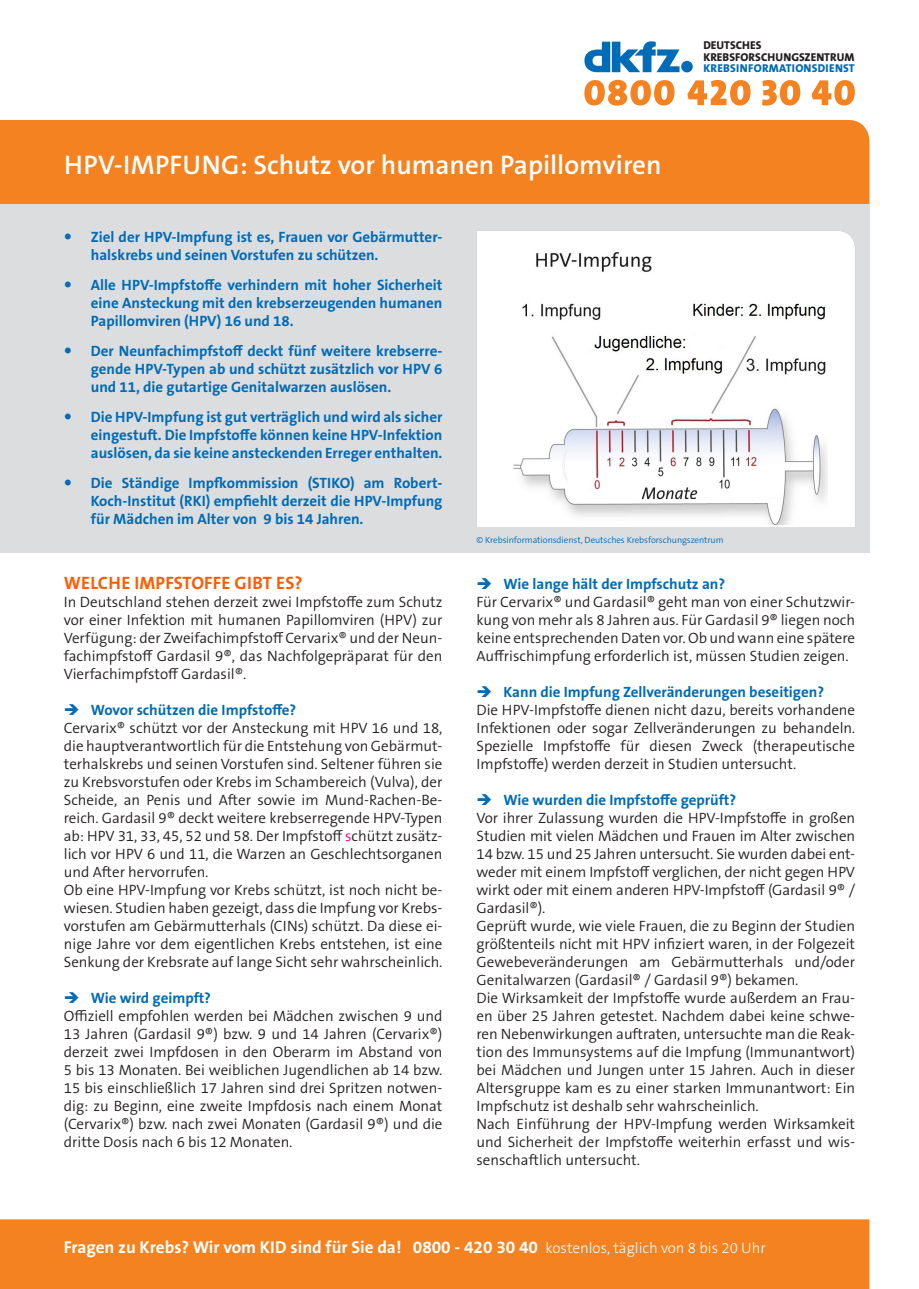
<style>
.page{position:relative;width:919px;height:1289px;background:#fff}
.page>*{position:absolute;margin:0;border:0;box-sizing:border-box;transform-origin:0 0}
.IBlatt_Überschrift{font:600 27px "The Sans B W6";color:#fff}
.Headline_Orange_ls{font:700 18px "The Sans B W7";letter-spacing:.015em;color:#ff5c00}
.kurz_und_bündig_ohne{font:700 17.25px "The Sans B W7";color:#fff}
.Fließtext_ls{font:300 15px/18px "The Sans B W4";color:#231f20;text-align:justify}
.t1{font:700 15px/18px "The Sans B W7";color:#006bb6;text-align:justify}
.t2{font:800 11.4px/11.4px "The Sans";letter-spacing:.005em;color:#231f20}
.Copyright{font:300 9px "The Sans B W4";letter-spacing:-.005em;color:#006bb6}
.s1{color:#006bb6}
.s2{color:#ed028c}
.s3{font-family:"The Sans B W3";font-weight:300;font-size:15px}
</style>
<div class="page">
<div style="left:0;top:120px;width:869px;height:85px;background:#f58220"></div>
<div style="left:0;top:205px;width:869px;height:348px;background:#dcdddf"></div>
<svg style="left:584px;top:80px;width:270px;height:26px"></svg>
<div style="left:681px;top:61px;width:11px;height:11px;background:#006bb6;border-radius:50%"></div>
<svg style="left:584px;top:41px;width:95px;height:31px"></svg>
<div style="left:477px;top:231px;width:378px;height:296px;background:#fff"></div>
<div style="left:0;top:1219px;width:869px;height:69px;background:#f58220"></div>
<img style="left:513px;top:243px;width:314px;height:281px">
<p class="IBlatt_Überschrift" style="left:64px;top:148px;width:599px">HPV-IMPFUNG: Schutz vor humanen Papillomviren</p>
<p class="t1" style="left:91px;top:228px;width:353px">Ziel der HPV-Impfung ist es, Frauen vor Gebärmutter&shy;halskrebs und seinen Vorstufen zu schützen.</p>
<p class="t1" style="left:91px;top:276px;width:353px">Alle HPV-Impfstoffe verhindern mit hoher Sicherheit eine Ansteckung mit den krebserzeugenden humanen Papillomviren (HPV) 16 und 18.</p>
<p class="t1" style="left:91px;top:342px;width:353px">Der Neunfachimpfstoff deckt fünf weitere krebserre&shy;gende HPV-Typen ab und schützt zusätzlich vor HPV 6 und 11, die gutartige Genitalwarzen auslösen.</p>
<p class="t1" style="left:91px;top:408px;width:353px">Die HPV-Impfung ist gut verträglich und wird als sicher eingestuft. Die Impfstoffe können keine HPV-Infektion auslösen, da sie keine ansteckenden Erreger enthalten.</p>
<p class="t1" style="left:91px;top:474px;width:353px">Die Ständige Impfkommission (STIKO) am Robert-Koch-Institut (RKI) empfiehlt derzeit die HPV-Impfung für Mädchen im Alter von 9 bis 14 Jahren.</p>
<p class="t2" style="left:703px;top:40px;width:153px">DEUTSCHES<br>KREBSFORSCHUNGSZENTRUM<br><span class="s1">KREBSINFORMATIONSDIENST</span></p>
<p class="Headline_Orange_ls" style="left:64px;top:571px;width:240px">WELCHE IMPFSTOFFE GIBT ES?</p>
<p class="Fließtext_ls" style="left:64px;top:593px;width:380px">In Deutschland stehen derzeit zwei Impfstoffe zum Schutz vor einer Infektion mit humanen Papillomviren (HPV) zur Verfügung: der Zweifachimpfstoff Cervarix® und der Neun&shy;fachimpfstoff Gardasil 9®, das Nachfolgepräparat für den Vierfachimpfstoff Gardasil®.</p>
<p class="t1" style="left:91px;top:701px;width:207px">Wovor schützen die Impfstoffe?</p>
<p class="Fließtext_ls" style="left:64px;top:719px;width:380px">Cervarix® schützt vor der Ansteckung mit HPV 16 und 18, die hauptverantwortlich für die Entstehung von Gebärmut&shy;terhalskrebs und seinen Vorstufen sind. Seltener führen sie zu Krebsvorstufen oder Krebs im Schambereich (Vulva), der Scheide, an Penis und After sowie im Mund-Rachen-Be&shy;reich. Gardasil 9® deckt weitere krebserregende HPV-Typen ab: HPV 31, 33, 45, 52 und 58. Der Impfstoff <span class="s2">s</span>chützt zusätz&shy;lich vor HPV 6 und 11, die Warzen an Geschlechtsorganen und After hervorrufen.</p>
<p class="Fließtext_ls" style="left:64px;top:881px;width:380px">Ob eine HPV-Impfung vor Krebs schützt, ist noch nicht be&shy;wiesen. Studien haben gezeigt, dass die Impfung vor Krebs&shy;vorstufen am Gebärmutterhals (CINs) schützt. Da diese ei&shy;nige Jahre vor dem eigentlichen Krebs entstehen, ist eine Senkung der Krebsrate auf lange Sicht sehr wahrscheinlich.</p>
<p class="t1" style="left:91px;top:989px;width:122px">Wie wird geimpft?</p>
<p class="Fließtext_ls" style="left:64px;top:1007px;width:380px">Offiziell empfohlen werden bei Mädchen zwischen 9 und 13 Jahren (Gardasil 9®) bzw. 9 und 14 Jahren (Cervarix®) derzeit zwei Impfdosen in den Oberarm im Abstand von 5 bis 13 Monaten. Bei weiblichen Jugendlichen ab 14 bzw.<br>15 bis einschließlich 17 Jahren sind drei Spritzen notwen&shy;dig: zu Beginn, eine zweite Impfdosis nach einem Monat (Cervarix®) bzw. nach zwei Monaten (Gardasil 9®) und die dritte Dosis nach 6 bis 12 Monaten.</p>
<p class="Copyright" style="left:476px;top:534px;width:249px">© Krebsinformationsdienst, Deutsches Krebsforschungszentrum</p>
<p class="t1" style="left:503px;top:575px;width:223px">Wie lange hält der Impfschutz an?</p>
<p class="Fließtext_ls" style="left:476px;top:593px;width:380px">Für Cervarix® und Gardasil® geht man von einer Schutzwir&shy;kung von mehr als 8 Jahren aus. Für Gardasil 9® liegen noch keine entsprechenden Daten vor. Ob und wann eine spätere Auffrischimpfung erforderlich ist, müssen Studien zeigen.</p>
<p class="t1" style="left:503px;top:683px;width:322px">Kann die Impfung Zellveränderungen beseitigen?</p>
<p class="Fließtext_ls" style="left:476px;top:701px;width:380px">Die HPV-Impfstoffe dienen nicht dazu, bereits vorhandene Infektionen oder sogar Zellveränderungen zu behandeln.<br>Spezielle Impfstoffe für diesen Zweck (therapeutische Impfstoffe) werden derzeit in Studien untersucht.</p>
<p class="t1" style="left:503px;top:791px;width:234px">Wie wurden die Impfstoffe geprüft?</p>
<p class="Fließtext_ls" style="left:476px;top:809px;width:380px">Vor ihrer Zulassung wurden die HPV-Impfstoffe in großen Studien mit vielen Mädchen und Frauen im Alter zwischen 14 bzw. 15 und 25 Jahren untersucht. Sie wurden dabei ent&shy;weder mit einem Impfstoff verglichen, der nicht gegen HPV wirkt oder mit einem anderen HPV-Impfstoff (Gardasil 9® / Gardasil®).</p>
<p class="Fließtext_ls" style="left:476px;top:917px;width:380px">Geprüft wurde, wie viele Frauen, die zu Beginn der Studien größtenteils nicht mit HPV infiziert waren, in der Folgezeit Gewebeveränderungen am Gebärmutterhals und/oder Genitalwarzen (Gardasil® / Gardasil 9®) bekamen.</p>
<p class="Fließtext_ls" style="left:476px;top:989px;width:380px">Die Wirksamkeit der Impfstoffe wurde außerdem an Frau&shy;en über 25 Jahren getestet. Nachdem dabei keine schwe&shy;ren Nebenwirkungen auftraten, untersuchte man die Reak&shy;tion des Immunsystems auf die Impfung (Immunantwort) bei Mädchen und Jungen unter 15 Jahren. Auch in dieser Altersgruppe kam es zu einer starken Immunantwort: Ein Impfschutz ist deshalb sehr wahrscheinlich.</p>
<p class="Fließtext_ls" style="left:476px;top:1115px;width:380px">Nach Einführung der HPV-Impfung werden Wirksamkeit und Sicherheit der Impfstoffe weiterhin erfasst und wis&shy;senschaftlich untersucht.</p>
<p class="kurz_und_bündig_ohne" style="left:64px;top:1236px;width:703px">Fragen zu Krebs? Wir vom KID sind für Sie da! 0800 - 420 30 40 <span class="s3">kostenlos, täglich von 8 bis 20 Uhr</span></p>
</div>
